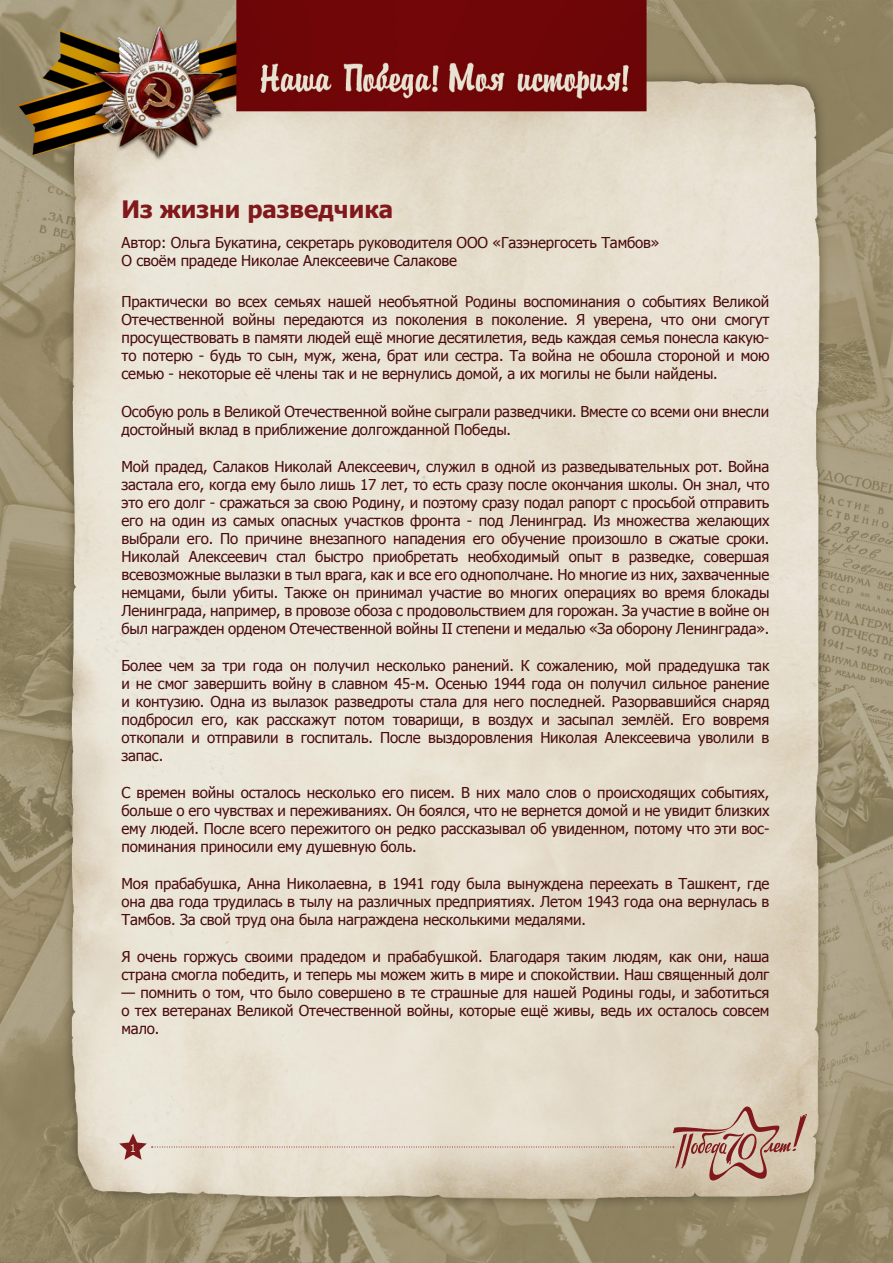
<style>
.page{position:relative;width:893px;height:1263px;background:#fff}
.page>*{position:absolute;margin:0;border:0;box-sizing:border-box;transform-origin:0 0}
.t1{font:700 24px "Tahoma";color:#81181b}
.t2{font:15px/18px "Tahoma";letter-spacing:-.01em;color:#4a0b0e;text-align:justify}
.t3{font:10.5px "Tahoma";color:#edead3}
</style>
<div class="page">
<img style="left:0;top:0;width:893px;height:1263px">
<svg style="left:119px;top:1106px;width:688px;height:83px;background:#ddd0bf"></svg>
<h1 class="t1" style="left:122px;top:192px;width:273px">Из жизни разведчика</h1>
<p class="t2" style="left:122px;top:233px;width:539px">Автор: Ольга Букатина, секретарь руководителя ООО «Газэнергосеть Тамбов»<br>О своём прадеде Николае Алексеевиче Салакове</p>
<p class="t2" style="left:122px;top:292px;width:649px">Практически во всех семьях нашей необъятной Родины воспоминания о событиях Великой Отечественной войны передаются из поколения в поколение. Я уверена, что они смогут просуществовать в памяти людей ещё многие десятилетия, ведь каждая семья понесла какую&shy;то потерю - будь то сын, муж, жена, брат или сестра. Та война не обошла стороной и мою семью - некоторые её члены так и не вернулись домой, а их могилы не были найдены.</p>
<p class="t2" style="left:122px;top:401px;width:649px">Особую роль в Великой Отечественной войне сыграли разведчики. Вместе со всеми они внесли достойный вклад в приближение долгожданной Победы.</p>
<p class="t2" style="left:122px;top:457px;width:649px">Мой прадед, Салаков Николай Алексеевич, служил в одной из разведывательных рот. Война застала его, когда ему было лишь 17 лет, то есть сразу после окончания школы. Он знал, что это его долг - сражаться за свою Родину, и поэтому сразу подал рапорт с просьбой отправить его на один из самых опасных участков фронта - под Ленинград. Из множества желающих выбрали его. По причине внезапного нападения его обучение произошло в сжатые сроки.<br>Николай Алексеевич стал быстро приобретать необходимый опыт в разведке, совершая всевозможные вылазки в тыл врага, как и все его однополчане. Но многие из них, захваченные немцами, были убиты. Также он принимал участие во многих операциях во время блокады Ленинграда, например, в провозе обоза с продовольствием для горожан. За участие в войне он был награжден орденом Отечественной войны II степени и медалью «За оборону Ленинграда».</p>
<p class="t2" style="left:122px;top:656px;width:649px">Более чем за три года он получил несколько ранений. К сожалению, мой прадедушка так и не смог завершить войну в славном 45-м. Осенью 1944 года он получил сильное ранение и контузию. Одна из вылазок разведроты стала для него последней. Разорвавшийся снаряд подбросил его, как расскажут потом товарищи, в воздух и засыпал землёй. Его вовремя откопали и отправили в госпиталь. После выздоровления Николая Алексеевича уволили в запас.</p>
<p class="t2" style="left:122px;top:783px;width:649px">С времен войны осталось несколько его писем. В них мало слов о происходящих событиях, больше о его чувствах и переживаниях. Он боялся, что не вернется домой и не увидит близких ему людей. После всего пережитого он редко рассказывал об увиденном, потому что эти вос&shy;поминания приносили ему душевную боль.</p>
<p class="t2" style="left:122px;top:874px;width:649px">Моя прабабушка, Анна Николаевна, в 1941 году была вынуждена переехать в Ташкент, где она два года трудилась в тылу на различных предприятиях. Летом 1943 года она вернулась в Тамбов. За свой труд она была награждена несколькими медалями.</p>
<p class="t2" style="left:122px;top:947px;width:649px">Я очень горжусь своими прадедом и прабабушкой. Благодаря таким людям, как они, наша страна смогла победить, и теперь мы можем жить в мире и спокойствии. Наш священный долг</p>
<p class="t2" style="left:122px;top:983px;width:649px">— помнить о том, что было совершено в те страшные для нашей Родины годы, и заботиться о тех ветеранах Великой Отечественной войны, которые ещё живы, ведь их осталось совсем мало.</p>
<p class="t3" style="left:130px;top:1141px;width:7px">1</p>
</div>
